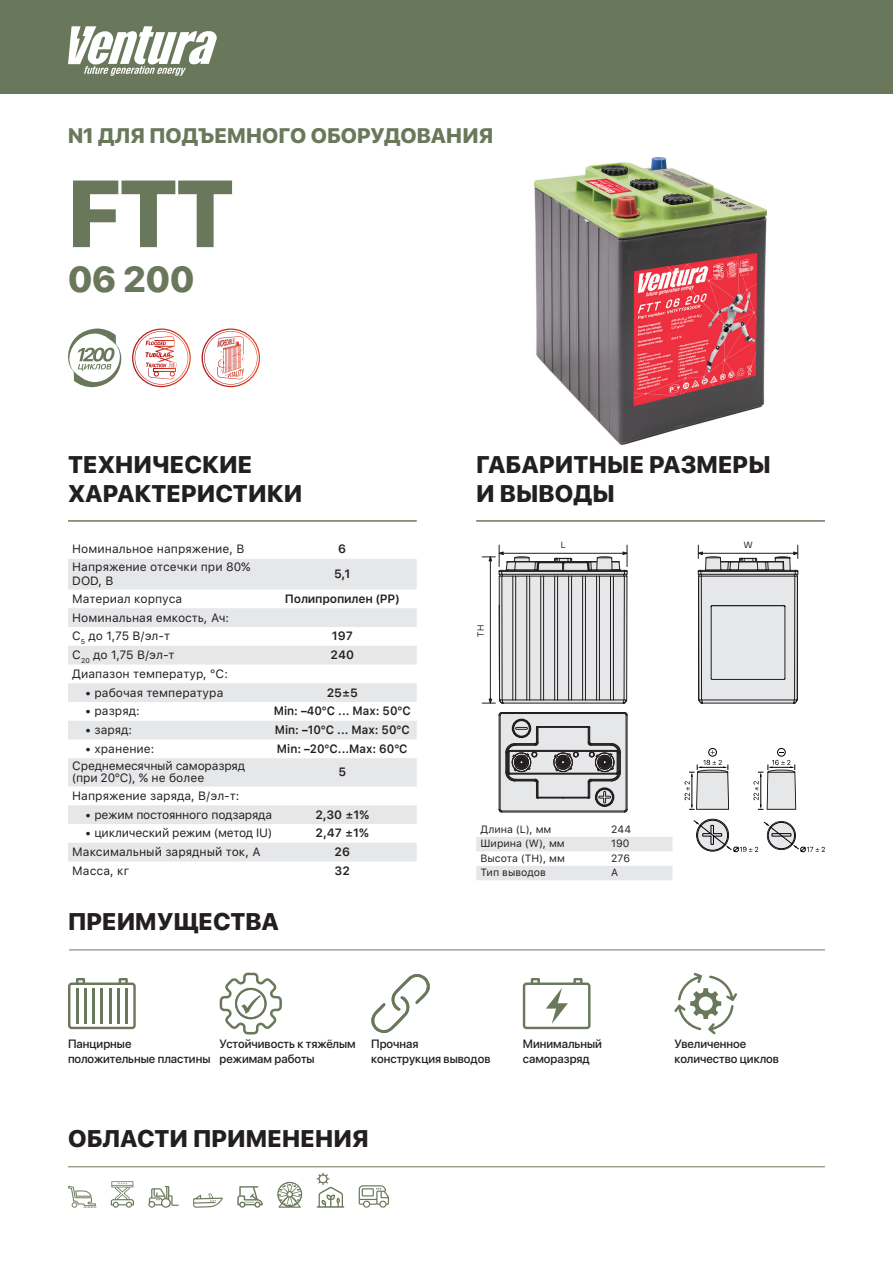
<style>
.page{position:relative;width:893px;height:1263px;background:#fff}
.page>*{position:absolute;margin:0;border:0;box-sizing:border-box;transform-origin:0 0}
.t1{font:800 94.5px "SFUI Display";color:#69785a}
.t2{font:800 36px "SFUI Display";color:#69785a}
.t3{font:800 24px/28.8px "SFUI Display";color:#231f20}
.t4{font:800 21px "SFUI Display";color:#69785a}
.t5{font:12px/14.4px "SFUI Text";color:#231f20}
.t6{font:500 12px/14.4px "SF Pro Display";color:#231f20}
.t7{font:12px/12px "SFUI Text";letter-spacing:-.02em;color:#231f20}
.t8{font:600 12px "SFUI Text";color:#231f20;scale:.95 1}
.t9{font:600 12px "SFUI Text";color:#231f20}
.t10{font:600 12px "SFUI Text";letter-spacing:-.02em;color:#231f20}
.t11{font:10.5px "SFUI Text";color:#231f20}
.t12{font:9px "TT Hoves";color:#231f20}
</style>
<div class="page">
<div style="left:0;top:0;width:893px;height:94px;background:#69785a"></div>
<svg style="left:68px;top:26px;width:149px;height:50px"></svg>
<hr style="left:69px;top:949px;width:756px;height:1px;background:#69785a">
<hr style="left:68px;top:1166px;width:757px;height:1px;background:#69785a">
<svg style="left:68px;top:978px;width:68px;height:51px"></svg>
<hr style="left:125px;top:988px;width:3px;height:36px;background:#69785a">
<hr style="left:117px;top:988px;width:3px;height:36px;background:#69785a">
<hr style="left:109px;top:988px;width:2px;height:36px;background:#69785a">
<hr style="left:101px;top:988px;width:2px;height:36px;background:#69785a">
<hr style="left:92px;top:988px;width:3px;height:36px;background:#69785a">
<hr style="left:84px;top:988px;width:3px;height:36px;background:#69785a">
<hr style="left:76px;top:988px;width:2px;height:36px;background:#69785a">
<svg style="left:220px;top:973px;width:62px;height:61px"></svg>
<svg style="left:371px;top:974px;width:59px;height:59px"></svg>
<svg style="left:523px;top:978px;width:67px;height:51px"></svg>
<svg style="left:674px;top:973px;width:63px;height:61px"></svg>
<svg style="left:68px;top:1186px;width:28px;height:22px"></svg>
<svg style="left:111px;top:1181px;width:23px;height:27px"></svg>
<svg style="left:148px;top:1186px;width:31px;height:22px"></svg>
<svg style="left:193px;top:1193px;width:30px;height:15px"></svg>
<svg style="left:237px;top:1186px;width:26px;height:22px"></svg>
<svg style="left:277px;top:1182px;width:25px;height:26px"></svg>
<svg style="left:317px;top:1172px;width:27px;height:36px"></svg>
<svg style="left:359px;top:1185px;width:30px;height:23px"></svg>
<svg style="left:482px;top:545px;width:317px;height:159px"></svg>
<div style="left:708px;top:748px;width:9px;height:8px;border:1px solid #000001;border-radius:50%"></div>
<div style="left:777px;top:748px;width:8px;height:8px;border:1px solid #000001;border-radius:50%"></div>
<svg style="left:685px;top:760px;width:140px;height:93px"></svg>
<div style="left:768px;top:822px;width:27px;height:27px;border:1px solid #000001;border-radius:50%"></div>
<svg style="left:499px;top:712px;width:129px;height:101px;background:#b2b2b3"></svg>
<img style="left:535px;top:157px;width:232px;height:287px">
<hr style="left:68px;top:520px;width:349px;height:1px;background:#69785a">
<hr style="left:476px;top:520px;width:349px;height:1px;background:#69785a">
<svg style="left:68px;top:559px;width:349px;height:302px;fill:#e6e7e9"></svg>
<svg style="left:476px;top:837px;width:196px;height:43px"></svg>
<svg style="left:68px;top:328px;width:53px;height:59px"></svg>
<svg style="left:132px;top:328px;width:59px;height:59px"></svg>
<svg style="left:202px;top:328px;width:58px;height:59px"></svg>
<p class="t4" style="left:68px;top:121px;width:427px">N1 ДЛЯ ПОДЪЕМНОГО ОБОРУДОВАНИЯ</p>
<p class="t1" style="left:68px;top:145px;width:168px">FTT</p>
<p class="t2" style="left:68px;top:254px;width:128px">06 200</p>
<p class="t3" style="left:68px;top:451px;width:186px">ТЕХНИЧЕСКИЕ</p>
<p class="t3" style="left:68px;top:479px;width:236px">ХАРАКТЕРИСТИКИ</p>
<p class="t5" style="left:72px;top:542px;width:174px">Номинальное напряжение, В</p>
<p class="t9" style="left:338px;top:540px;width:10px">6</p>
<p class="t5" style="left:72px;top:559px;width:180px">Напряжение отсечки при 80%<br>DOD, В</p>
<p class="t9" style="left:334px;top:565px;width:18px">5,1</p>
<p class="t5" style="left:72px;top:591px;width:112px">Материал корпуса</p>
<p class="t10" style="left:285px;top:590px;width:116px">Полипропилен (PP)</p>
<p class="t5" style="left:72px;top:610px;width:158px">Номинальная емкость, Ач:</p>
<p class="t5" style="left:72px;top:628px;width:99px">C<sub>5</sub> до 1,75 В/эл-т</p>
<p class="t9" style="left:332px;top:627px;width:23px">197</p>
<p class="t5" style="left:72px;top:647px;width:104px">С<sub>20</sub> до 1,75 В/эл-т</p>
<p class="t9" style="left:330px;top:646px;width:25px">240</p>
<p class="t5" style="left:72px;top:666px;width:157px">Диапазон температур, °С:</p>
<p class="t5" style="left:85px;top:685px;width:140px">• рабочая температура</p>
<p class="t9" style="left:327px;top:684px;width:33px">25±5</p>
<p class="t5" style="left:85px;top:703px;width:56px">• разряд:</p>
<p class="t8" style="left:274px;top:702px;width:146px">Min: –40°C ... Max: 50°C</p>
<p class="t5" style="left:85px;top:722px;width:49px">• заряд:</p>
<p class="t8" style="left:275px;top:721px;width:144px">Min: –10°C ... Max: 50°C</p>
<p class="t5" style="left:85px;top:741px;width:71px">• хранение:</p>
<p class="t8" style="left:277px;top:740px;width:139px">Min: –20°C...Max: 60°C</p>
<p class="t7" style="left:72px;top:760px;width:174px">Среднемесячный саморазряд (при 20°C), % не более</p>
<p class="t9" style="left:338px;top:763px;width:9px">5</p>
<p class="t5" style="left:72px;top:788px;width:169px">Напряжение заряда, В/эл-т:</p>
<p class="t7" style="left:85px;top:808px;width:189px">• режим постоянного подзаряда</p>
<p class="t9" style="left:315px;top:806px;width:55px">2,30 ±1%</p>
<p class="t7" style="left:85px;top:827px;width:189px">• циклический режим (метод IU)</p>
<p class="t9" style="left:316px;top:824px;width:55px">2,47 ±1%</p>
<p class="t5" style="left:72px;top:844px;width:190px">Максимальный зарядный ток, А</p>
<p class="t9" style="left:335px;top:843px;width:17px">26</p>
<p class="t5" style="left:72px;top:863px;width:59px">Масса, кг</p>
<p class="t9" style="left:335px;top:862px;width:17px">32</p>
<p class="t3" style="left:68px;top:907px;width:213px">ПРЕИМУЩЕСТВА</p>
<p class="t3" style="left:476px;top:451px;width:296px">ГАБАРИТНЫЕ РАЗМЕРЫ<br>И ВЫВОДЫ</p>
<p class="t12" style="left:475px;top:637px;width:13px;rotate:-90deg">TH</p>
<p class="t12" style="left:561px;top:539px;width:6px">L</p>
<p class="t11" style="left:480px;top:822px;width:72px">Длина (L), мм</p>
<p class="t11" style="left:611px;top:822px;width:21px">244</p>
<p class="t11" style="left:480px;top:836px;width:86px">Ширина (W), мм</p>
<p class="t11" style="left:611px;top:836px;width:20px">190</p>
<p class="t11" style="left:480px;top:851px;width:86px">Высота (TH), мм</p>
<p class="t11" style="left:611px;top:851px;width:20px">276</p>
<p class="t11" style="left:480px;top:865px;width:67px">Тип выводов</p>
<p class="t11" style="left:611px;top:865px;width:9px">A</p>
<p class="t12" style="left:744px;top:539px;width:10px">W</p>
<p class="t6" style="left:68px;top:1036px;width:144px">Панцирные положительные пластины</p>
<p class="t6" style="left:220px;top:1036px;width:138px">Устойчивость к тяжёлым режимам работы</p>
<p class="t6" style="left:371px;top:1036px;width:121px">Прочная конструкция выводов</p>
<p class="t6" style="left:523px;top:1036px;width:81px">Минимальный саморазряд</p>
<p class="t6" style="left:674px;top:1036px;width:106px">Увеличенное количество циклов</p>
<p class="t3" style="left:68px;top:1124px;width:302px">ОБЛАСТИ ПРИМЕНЕНИЯ</p>
</div>
